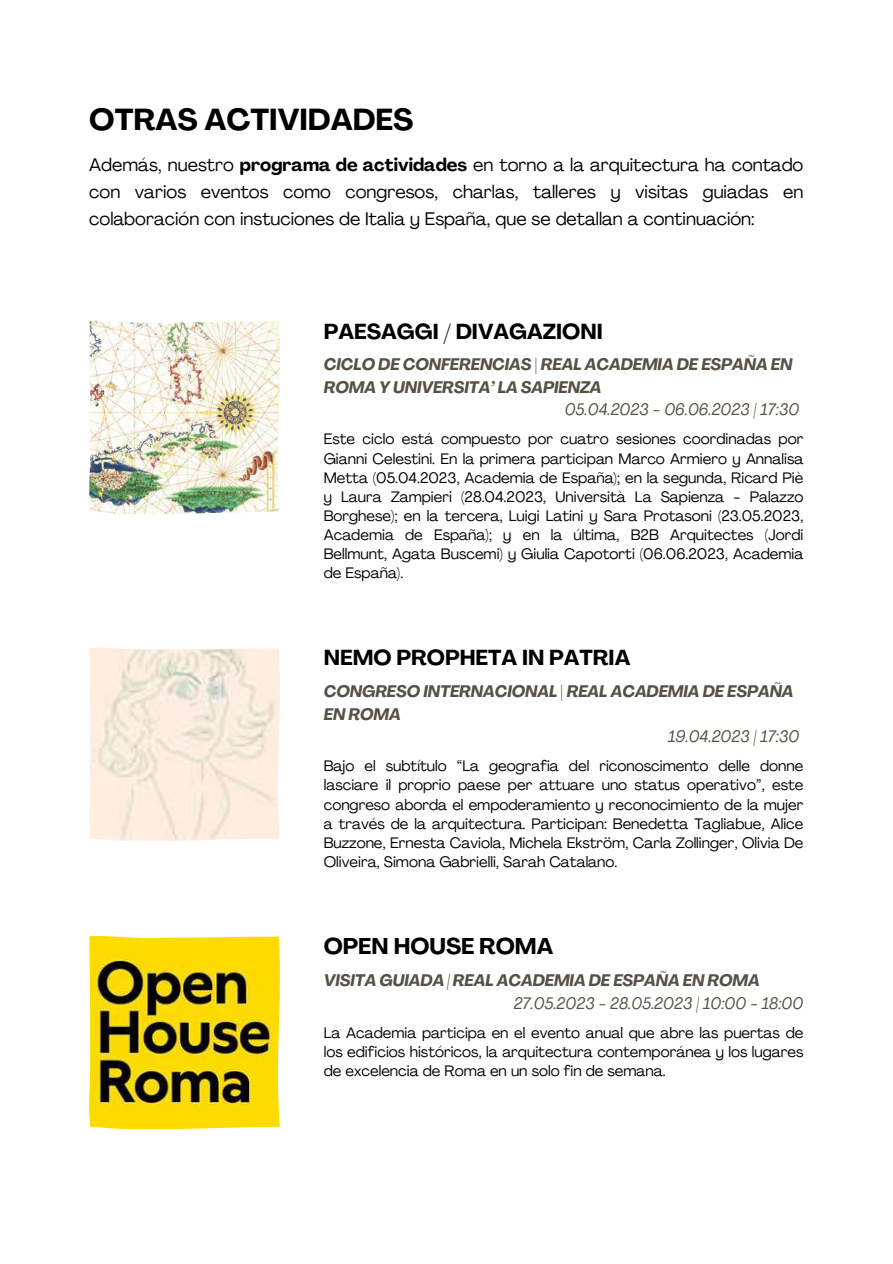
<style>
.page{position:relative;width:893px;height:1264px;background:#fff}
.page>*{position:absolute;margin:0;border:0;box-sizing:border-box;transform-origin:0 0}
.t1{font:700 30px "Agrandir";color:#000}
.t2{font:700 22.5px "Agrandir";color:#000}
.t3{font:700 21.45px "Agrandir";color:#000}
.t4{font:18px/27px "Agrandir";color:#000;text-align:justify}
.t5{font:italic 700 16.5px/22.5px "Agrandir";color:#575045}
.t6{font:italic 16.5px "Agrandir";color:#575045}
.t7{font:15px/19px "Agrandir";color:#000;text-align:justify}
.s1{font-weight:700}
.s2{font-style:normal}
</style>
<div class="page">
<img style="left:89px;top:321px;width:191px;height:193px">
<img style="left:89px;top:647px;width:191px;height:194px">
<img style="left:89px;top:935px;width:191px;height:194px">
<h1 class="t1" style="left:89px;top:108px;width:325px">OTRAS ACTIVIDADES</h1>
<p class="t4" style="left:89px;top:153px;width:715px">Además, nuestro <span class="s1">programa de actividades</span> en torno a la arquitectura ha contado con varios eventos como congresos, charlas, talleres y visitas guiadas en colaboración con instuciones de Italia y España, que se detallan a continuación:</p>
<h3 class="t3" style="left:324px;top:322px;width:280px">PAESAGGI / DIVAGAZIONI</h3>
<p class="t5" style="left:324px;top:355px;width:470px">CICLO DE CONFERENCIAS <span class="s2">|</span> REAL ACADEMIA DE ESPAÑA EN<br>ROMA Y UNIVERSITA’ LA SAPIENZA</p>
<p class="t6" style="left:565px;top:403px;width:236px">05.04.2023 - 06.06.2023 | 17:30</p>
<p class="t7" style="left:324px;top:431px;width:481px">Este ciclo está compuesto por cuatro sesiones coordinadas por Gianni Celestini. En la primera participan Marco Armiero y Annalisa Metta (05.04.2023, Academia de España); en la segunda, Ricard Piè y Laura Zampieri (28.04.2023, Università La Sapienza - Palazzo Borghese); en la tercera, Luigi Latini y Sara Protasoni (23.05.2023, Academia de España); y en la última, B2B Arquitectes (Jordi Bellmunt, Agata Buscemi) y Giulia Capotorti (06.06.2023, Academia de España).</p>
<h3 class="t3" style="left:324px;top:649px;width:308px">NEMO PROPHETA IN PATRIA</h3>
<p class="t5" style="left:324px;top:681px;width:471px">CONGRESO INTERNACIONAL <span class="s2">|</span> REAL ACADEMIA DE ESPAÑA<br>EN ROMA</p>
<p class="t6" style="left:668px;top:729px;width:132px">19.04.2023 | 17:30</p>
<p class="t7" style="left:324px;top:758px;width:481px">Bajo el subtítulo “La geografia del riconoscimento delle donne lasciare il proprio paese per attuare uno status operativo”, este congreso aborda el empoderamiento y reconocimiento de la mujer a través de la arquitectura. Participan: Benedetta Tagliabue, Alice Buzzone, Ernesta Caviola, Michela Ekström, Carla Zollinger, Olivia De Oliveira, Simona Gabrielli, Sarah Catalano.</p>
<h2 class="t2" style="left:324px;top:937px;width:231px">OPEN HOUSE ROMA</h2>
<p class="t5" style="left:324px;top:970px;width:437px">VISITA GUIADA | REAL ACADEMIA DE ESPAÑA EN ROMA</p>
<p class="t6" style="left:513px;top:996px;width:291px">27.05.2023 - 28.05.2023 | 10:00 - 18:00</p>
<p class="t7" style="left:324px;top:1024px;width:481px">La Academia participa en el evento anual que abre las puertas de los edificios históricos, la arquitectura contemporánea y los lugares de excelencia de Roma en un solo fin de semana.</p>
</div>
